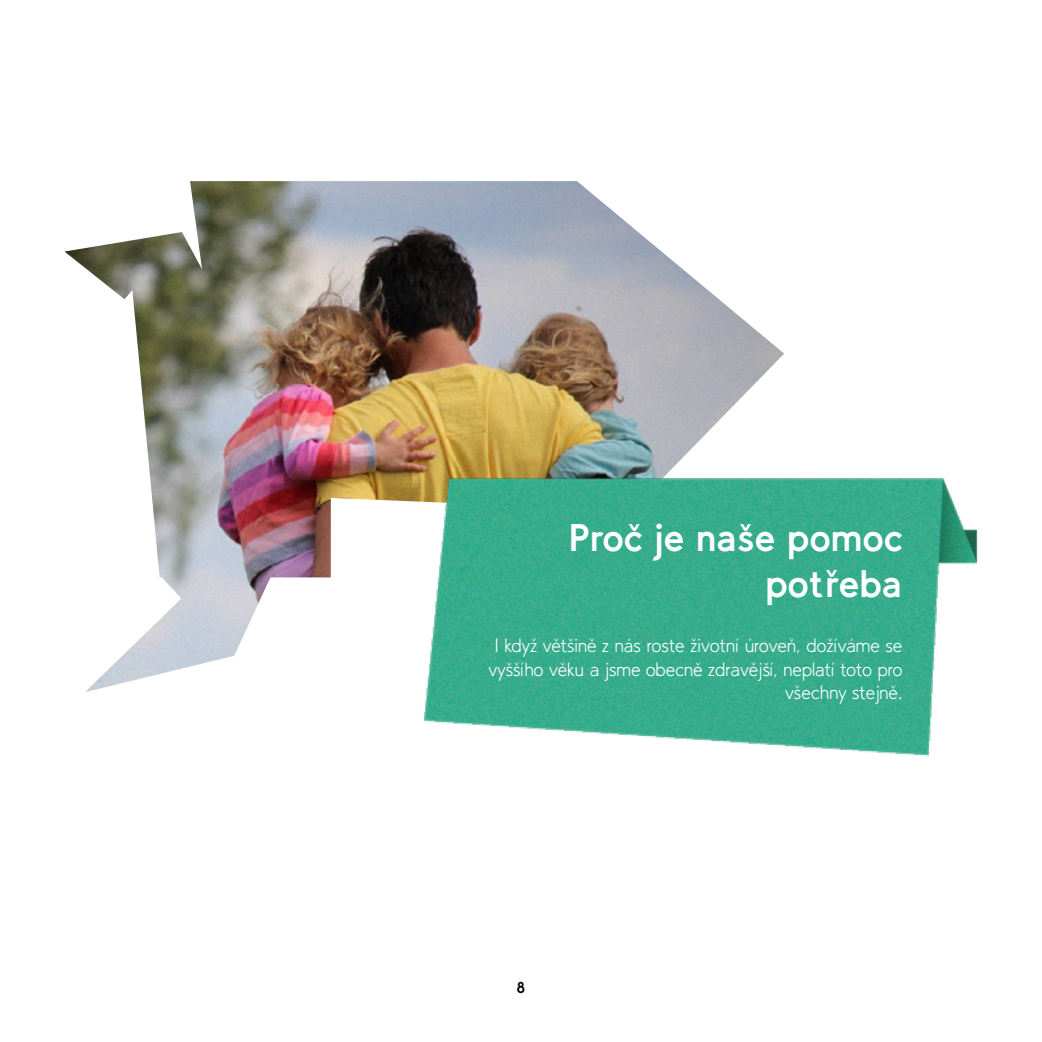
<style>
.page{position:relative;width:1042px;height:1042px;background:#fff}
.page>*{position:absolute;margin:0;border:0;box-sizing:border-box;transform-origin:0 0}
.t1{font:700 38.5px/46.2px "Tilde";letter-spacing:-.02em;color:#fff;text-align:right}
.t2{font:300 19.25px/23.1px "Tilde";letter-spacing:-.01em;color:#fff;text-align:right}
.t3{font:700 15.75px "Tilde";color:#000}
</style>
<div class="page">
<img style="left:64px;top:181px;width:720px;height:511px">
<img style="left:361px;top:415px;width:617px;height:341px">
<h1 class="t1" style="left:568px;top:515px;width:336px">Proč je naše pomoc potřeba</h1>
<p class="t2" style="left:488px;top:634px;width:415px">I když většině z nás roste životní úroveň, dožíváme se vyššího věku a jsme obecně zdravější, neplatí toto pro všechny stejně.</p>
<p class="t3" style="left:516px;top:978px;width:10px">8</p>
</div>
